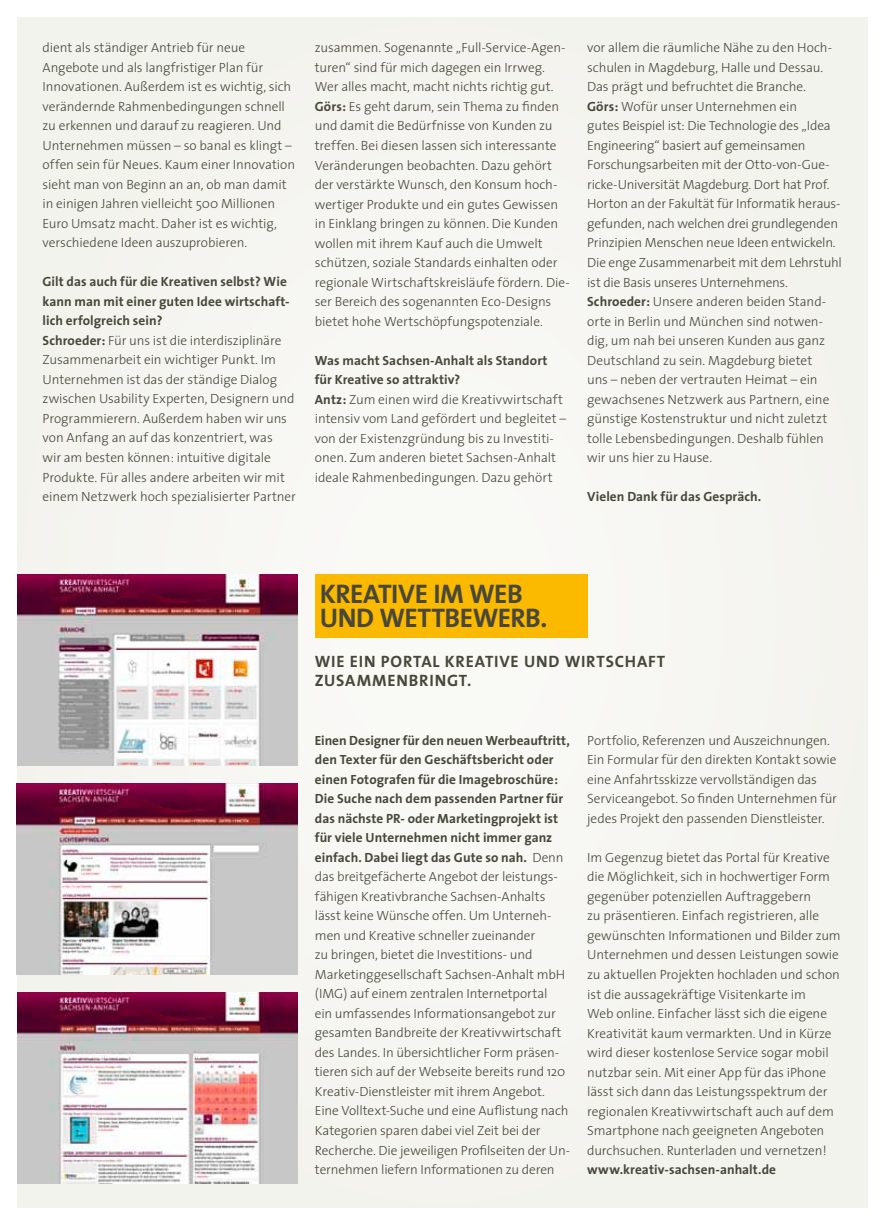
<style>
.page{position:relative;width:885px;height:1225px;background:#fff}
.page>*{position:absolute;margin:0;border:0;box-sizing:border-box;transform-origin:0 0}
.t1{font:700 27px/24px "The Sans";letter-spacing:-.015em;color:#48473a}
.t2{font:700 16.5px/19.5px "The Sans";letter-spacing:.05em;color:#48473a}
.t3{font:300 13.35px/19.5px "The Sans";letter-spacing:-.01em;color:#48473a}
.t4{font:700 13.35px "The Sans";letter-spacing:.005em;color:#48473a}
.s1{font-weight:700}
</style>
<div class="page">
<div style="left:17px;top:17px;width:850px;height:1191px;background:#f5f5f0"></div>
<div style="left:315px;top:574px;width:272px;height:64px;background:#fbb900"></div>
<img style="left:17px;top:574px;width:281px;height:192px">
<img style="left:17px;top:992px;width:281px;height:191px">
<img style="left:17px;top:783px;width:281px;height:191px">
<p class="t3" style="left:43px;top:38px;width:254px">dient als ständiger Antrieb für neue Angebote und als langfristiger Plan für Innovationen. Außerdem ist es wichtig, sich verändernde Rahmenbedingungen schnell zu erkennen und darauf zu reagieren. Und Unternehmen müssen – so banal es klingt – offen sein für Neues. Kaum einer Innovation sieht man von Beginn an an, ob man damit in einigen Jahren vielleicht 500 Millionen Euro Umsatz macht. Daher ist es wichtig, verschiedene Ideen auszuprobieren.</p>
<p class="t3" style="left:43px;top:272px;width:255px"><span class="s1">Gilt das auch für die Kreativen selbst? Wie kann man mit einer guten Idee wirtschaft&shy;lich erfolgreich sein?<br>Schroeder:</span> Für uns ist die interdisziplinäre Zusammenarbeit ein wichtiger Punkt. Im Unternehmen ist das der ständige Dialog zwischen Usability Experten, Designern und Programmierern. Außerdem haben wir uns von Anfang an auf das konzentriert, was<br>wir am besten können: intuitive digitale Produkte. Für alles andere arbeiten wir mit einem Netzwerk hoch spezialisierter Partner</p>
<p class="t3" style="left:315px;top:38px;width:256px">zusammen. Sogenannte „Full-Service-Agen&shy;turen“ sind für mich dagegen ein Irrweg.<br>Wer alles macht, macht nichts richtig gut.<br><span class="s1">Görs:</span> Es geht darum, sein Thema zu finden und damit die Bedürfnisse von Kunden zu treffen. Bei diesen lassen sich interessante Veränderungen beobachten. Dazu gehört der verstärkte Wunsch, den Konsum hoch&shy;wertiger Produkte und ein gutes Gewissen in Einklang bringen zu können. Die Kunden wollen mit ihrem Kauf auch die Umwelt schützen, soziale Standards einhalten oder regionale Wirtschaftskreisläufe fördern. Die&shy;ser Bereich des sogenannten Eco-Designs bietet hohe Wertschöpfungspotenziale.</p>
<p class="t3" style="left:315px;top:350px;width:253px"><span class="s1">Was macht Sachsen-Anhalt als Standort für Kreative so attraktiv?<br>Antz:</span> Zum einen wird die Kreativwirtschaft intensiv vom Land gefördert und begleitet – von der Existenzgründung bis zu Investiti&shy;onen. Zum anderen bietet Sachsen-Anhalt ideale Rahmenbedingungen. Dazu gehört</p>
<p class="t3" style="left:587px;top:38px;width:256px">vor allem die räumliche Nähe zu den Hoch&shy;schulen in Magdeburg, Halle und Dessau.<br>Das prägt und befruchtet die Branche.<br><span class="s1">Görs:</span> Wofür unser Unternehmen ein<br>gutes Beispiel ist: Die Technologie des „Idea Engineering“ basiert auf gemeinsamen Forschungsarbeiten mit der Otto-von-Gue&shy;ricke-Universität Magdeburg. Dort hat Prof.<br>Horton an der Fakultät für Informatik heraus&shy;gefunden, nach welchen drei grundlegenden Prinzipien Menschen neue Ideen entwickeln.<br>Die enge Zusammenarbeit mit dem Lehrstuhl ist die Basis unseres Unternehmens.<br><span class="s1">Schroeder:</span> Unsere anderen beiden Stand&shy;orte in Berlin und München sind notwen&shy;dig, um nah bei unseren Kunden aus ganz Deutschland zu sein. Magdeburg bietet<br>uns – neben der vertrauten Heimat – ein gewachsenes Netzwerk aus Partnern, eine günstige Kostenstruktur und nicht zuletzt tolle Lebensbedingungen. Deshalb fühlen wir uns hier zu Hause.</p>
<p class="t4" style="left:587px;top:485px;width:176px">Vielen Dank für das Gespräch.</p>
<h1 class="t1" style="left:320px;top:581px;width:229px">kreative im web und wettbewerb.</h1>
<p class="t2" style="left:315px;top:651px;width:352px">Wie ein Portal Kreative und Wirtschaft<br>ZUSAMMENBRINGT</p>
<p class="t2" style="left:467px;top:670px;width:6px">.</p>
<p class="t3" style="left:315px;top:730px;width:257px"><span class="s1">Einen Designer für den neuen Werbeauftritt, den Texter für den Geschäftsbericht oder einen Fotografen für die Imagebroschüre:<br>Die Suche nach dem passenden Partner für das nächste PR- oder Marketingprojekt ist für viele Unternehmen nicht immer ganz einfach. Dabei liegt das Gute so nah.</span> Denn das breitgefächerte Angebot der leistungs&shy;fähigen Kreativbranche Sachsen-Anhalts lässt keine Wünsche offen. Um Unterneh&shy;men und Kreative schneller zueinander<br>zu bringen, bietet die Investitions- und Marketinggesellschaft Sachsen-Anhalt mbH (IMG) auf einem zentralen Internetportal<br>ein umfassendes Informationsangebot zur gesamten Bandbreite der Kreativwirtschaft des Landes. In übersichtlicher Form präsen&shy;tieren sich auf der Webseite bereits rund 120<br>Kreativ-Dienstleister mit ihrem Angebot.<br>Eine Volltext-Suche und eine Auflistung nach Kategorien sparen dabei viel Zeit bei der Recherche. Die jeweiligen Profilseiten der Un&shy;ternehmen liefern Informationen zu deren</p>
<p class="t3" style="left:587px;top:730px;width:251px">Portfolio, Referenzen und Auszeichnungen.<br>Ein Formular für den direkten Kontakt sowie eine Anfahrtsskizze vervollständigen das Serviceangebot. So finden Unternehmen für jedes Projekt den passenden Dienstleister.</p>
<p class="t3" style="left:587px;top:847px;width:255px">Im Gegenzug bietet das Portal für Kreative die Möglichkeit, sich in hochwertiger Form gegenüber potenziellen Auftraggebern<br>zu präsentieren. Einfach registrieren, alle gewünschten Informationen und Bilder zum Unternehmen und dessen Leistungen sowie zu aktuellen Projekten hochladen und schon ist die aussagekräftige Visitenkarte im<br>Web online. Einfacher lässt sich die eigene Kreativität kaum vermarkten. Und in Kürze wird dieser kostenlose Service sogar mobil nutzbar sein. Mit einer App für das iPhone lässt sich dann das Leistungsspektrum der regionalen Kreativwirtschaft auch auf dem Smartphone nach geeigneten Angeboten durchsuchen. Runterladen und vernetzen!</p>
<p class="t4" style="left:587px;top:1158px;width:190px">www.kreativ-sachsen-anhalt.de</p>
</div>
